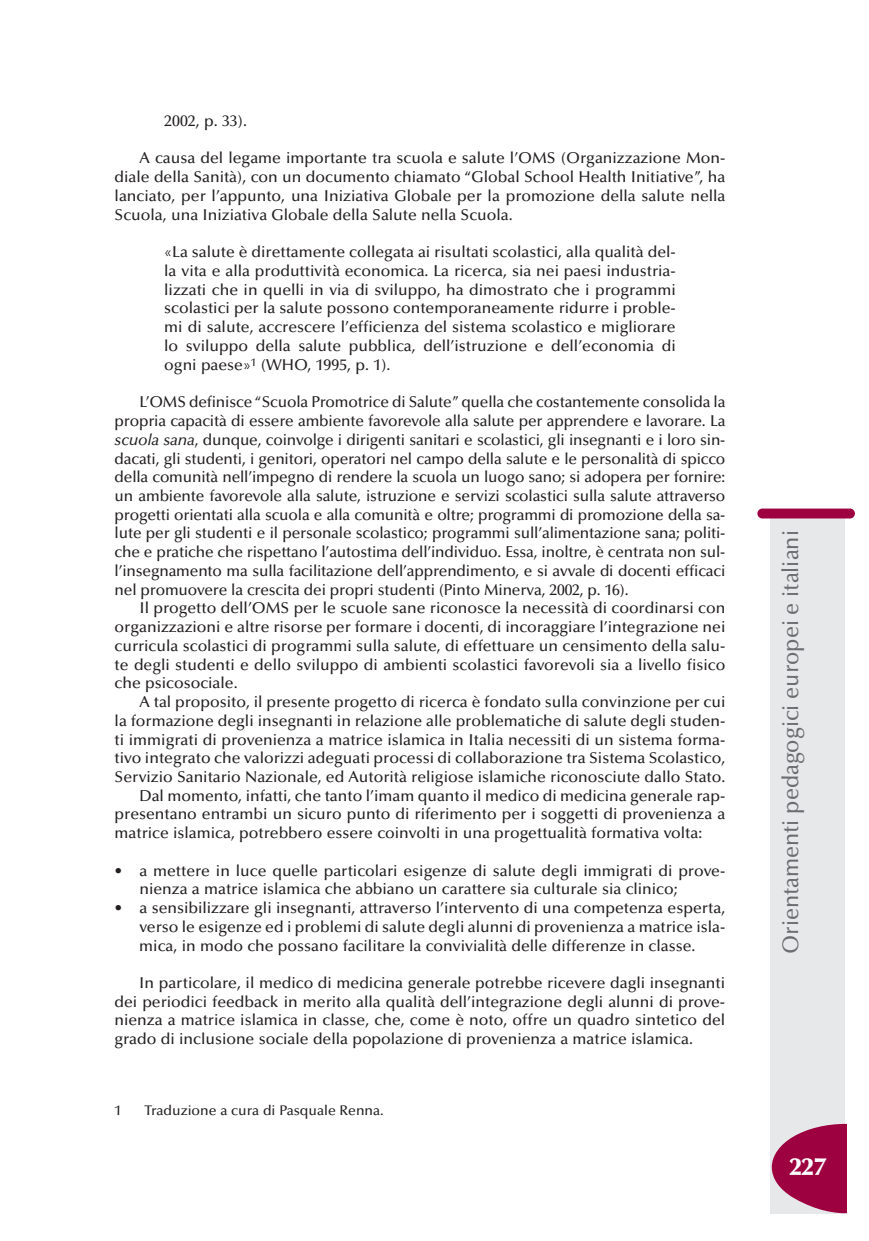
<style>
.page{position:relative;width:869px;height:1241px;background:#fff}
.page>*{position:absolute;margin:0;border:0;box-sizing:border-box;transform-origin:0 0}
.t1{font:900 24.5px "Optima";color:#fff}
.t2{font:500 22.75px "Optima";color:#6c6d70;scale:.95 1}
.t3{font:500 15.75px/18.7px "Optima";color:#231f20;text-align:justify}
.t4{font:500 14px "Optima";color:#231f20}
.s1{font-style:italic}
</style>
<div class="page">
<div style="left:770px;top:516px;width:74px;height:697px;background:#e7e8e9"></div>
<div style="left:757px;top:508px;width:97px;height:10px;background:#9d0140;border-radius:5px"></div>
<svg style="left:771px;top:1123px;width:76px;height:89px"></svg>
<p class="t3" style="left:164px;top:113px;width:84px">2002, p. 33).</p>
<p class="t3" style="left:115px;top:150px;width:612px;text-indent:25px">A causa del legame importante tra scuola e salute l’OMS (Organizzazione Mon&shy;diale della Sanità), con un documento chiamato “Global School Health Initiative”, ha lanciato, per l’appunto, una Iniziativa Globale per la promozione della salute nella Scuola, una Iniziativa Globale della Salute nella Scuola.</p>
<p class="t3" style="left:164px;top:244px;width:512px">«La salute è direttamente collegata ai risultati scolastici, alla qualità del&shy;la vita e alla produttività economica. La ricerca, sia nei paesi industria&shy;lizzati che in quelli in via di sviluppo, ha dimostrato che i programmi scolastici per la salute possono contemporaneamente ridurre i proble&shy;mi di salute, accrescere l’efficienza del sistema scolastico e migliorare lo sviluppo della salute pubblica, dell’istruzione e dell’economia di ogni paese»<sup>1</sup> (WHO, 1995, p. 1).</p>
<p class="t3" style="left:115px;top:394px;width:612px;text-indent:25px">L’OMS definisce“Scuola Promotrice di Salute”quella che costantemente consolida la propria capacità di essere ambiente favorevole alla salute per apprendere e lavorare. La <span class="s1">scuola sana</span>, dunque, coinvolge i dirigenti sanitari e scolastici, gli insegnanti e i loro sin&shy;dacati, gli studenti, i genitori, operatori nel campo della salute e le personalità di spicco della comunità nell’impegno di rendere la scuola un luogo sano; si adopera per fornire: un ambiente favorevole alla salute, istruzione e servizi scolastici sulla salute attraverso progetti orientati alla scuola e alla comunità e oltre; programmi di promozione della sa&shy;lute per gli studenti e il personale scolastico; programmi sull’alimentazione sana; politi&shy;che e pratiche che rispettano l’autostima dell’individuo. Essa, inoltre, è centrata non sul&shy;l’insegnamento ma sulla facilitazione dell’apprendimento, e si avvale di docenti efficaci nel promuovere la crescita dei propri studenti (Pinto Minerva, 2002, p. 16).</p>
<p class="t3" style="left:115px;top:600px;width:612px;text-indent:25px">Il progetto dell’OMS per le scuole sane riconosce la necessità di coordinarsi con organizzazioni e altre risorse per formare i docenti, di incoraggiare l’integrazione nei curricula scolastici di programmi sulla salute, di effettuare un censimento della salu&shy;te degli studenti e dello sviluppo di ambienti scolastici favorevoli sia a livello fisico che psicosociale.</p>
<p class="t3" style="left:139px;top:693px;width:587px">A tal proposito, il presente progetto di ricerca è fondato sulla convinzione per cui</p>
<p class="t3" style="left:115px;top:712px;width:612px">la formazione degli insegnanti in relazione alle problematiche di salute degli studen-</p>
<p class="t3" style="left:115px;top:731px;width:612px">ti immigrati di provenienza a matrice islamica in Italia necessiti di un sistema forma-</p>
<p class="t3" style="left:115px;top:750px;width:612px">tivo integrato che valorizzi adeguati processi di collaborazione tra Sistema Scolastico,</p>
<p class="t3" style="left:115px;top:768px;width:612px">Servizio Sanitario Nazionale, ed Autorità religiose islamiche riconosciute dallo Stato.</p>
<p class="t3" style="left:139px;top:787px;width:587px">Dal momento, infatti, che tanto l’imam quanto il medico di medicina generale rap-</p>
<p class="t3" style="left:115px;top:806px;width:612px">presentano entrambi un sicuro punto di riferimento per i soggetti di provenienza a</p>
<p class="t3" style="left:114px;top:825px;width:589px">matrice islamica, potrebbero essere coinvolti in una progettualità formativa volta:</p>
<p class="t3" style="left:139px;top:862px;width:587px;text-indent:-25px">• a mettere in luce quelle particolari esigenze di salute degli immigrati di prove&shy;nienza a matrice islamica che abbiano un carattere sia culturale sia clinico;</p>
<p class="t3" style="left:139px;top:899px;width:587px;text-indent:-25px">• a sensibilizzare gli insegnanti, attraverso l’intervento di una competenza esperta, verso le esigenze ed i problemi di salute degli alunni di provenienza a matrice isla&shy;mica, in modo che possano facilitare la convivialità delle differenze in classe.</p>
<p class="t3" style="left:114px;top:974px;width:612px;text-indent:25px">In particolare, il medico di medicina generale potrebbe ricevere dagli insegnanti dei periodici feedback in merito alla qualità dell’integrazione degli alunni di prove&shy;nienza a matrice islamica in classe, che, come è noto, offre un quadro sintetico del grado di inclusione sociale della popolazione di provenienza a matrice islamica.</p>
<p class="t4" style="left:115px;top:1104px;width:8px">1</p>
<p class="t4" style="left:144px;top:1104px;width:240px">Traduzione a cura di Pasquale Renna.</p>
<h2 class="t2" style="left:781px;top:953px;width:447px;rotate:-90deg">Orientamenti pedagogici europei e italiani</h2>
<h1 class="t1" style="left:789px;top:1156px;width:38px">227</h1>
</div>
